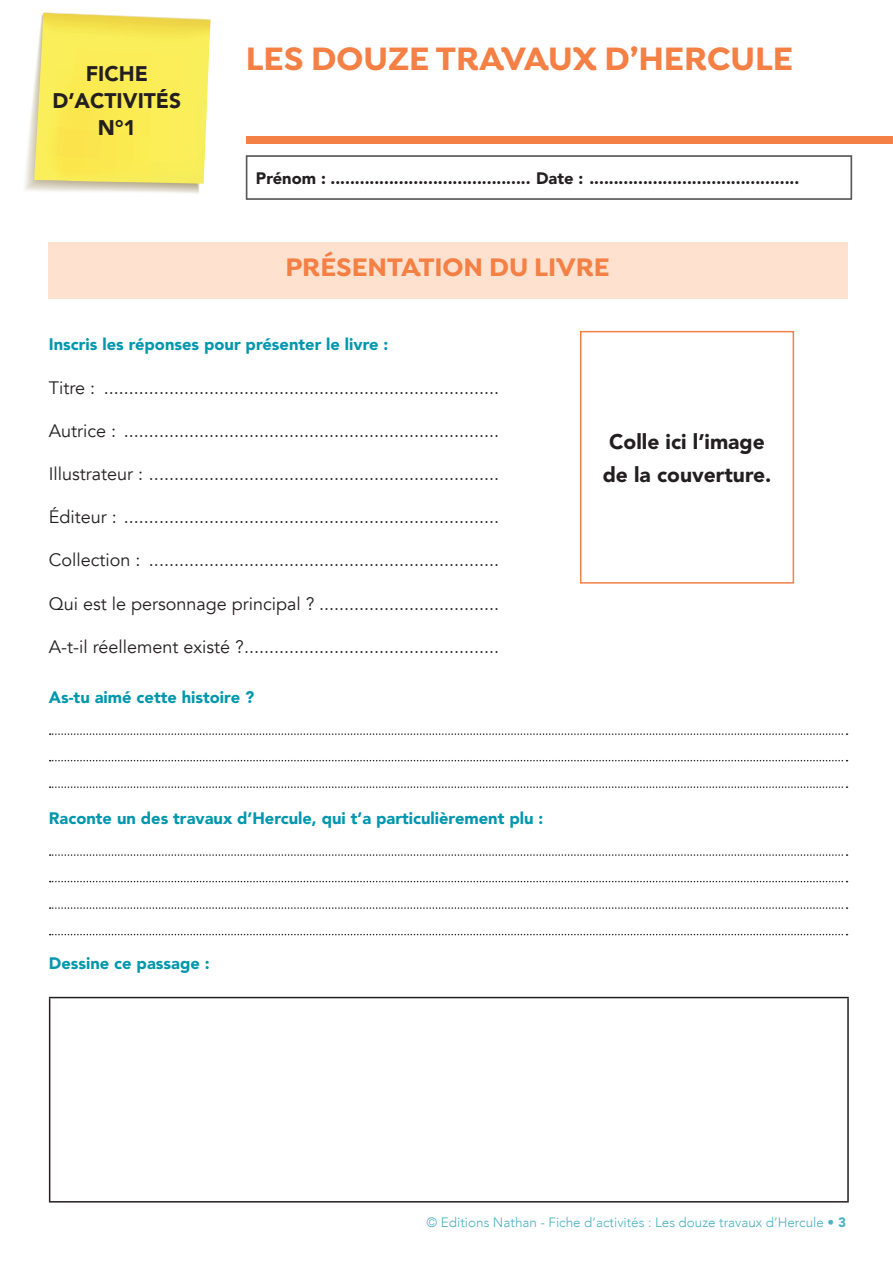
<style>
.page{position:relative;width:893px;height:1263px;background:#fff}
.page>*{position:absolute;margin:0;border:0;box-sizing:border-box;transform-origin:0 0}
.t1{font:700 34.5px "Isidora";color:#f48045}
.t2{font:700 27px "Isidora";color:#f48045}
.t3{font:900 21px/27px "Avenir LT Std";color:#231f20;text-align:center}
.t4{font:18px "Avenir";color:#231f20}
.t5{font:900 16.5px "Avenir LT Std";color:#0097ad}
.t6{font:900 16.5px "Avenir LT Std";color:#231f20}
.t7{font:300 13.5px "Avenir";color:#4cb1c3}
.s1{font-family:"Avenir LT Std";font-weight:900}
</style>
<div class="page">
<div style="left:246px;top:136px;width:647px;height:8px;background:#f48045"></div>
<svg style="left:25px;top:12px;width:186px;height:182px;background:#f7ea6d"></svg>
<div style="left:246px;top:155px;width:606px;height:45px;border:2px solid #57585a"></div>
<svg style="left:50px;top:733px;width:797px;height:2px"></svg>
<svg style="left:50px;top:760px;width:797px;height:1px"></svg>
<svg style="left:50px;top:786px;width:797px;height:2px"></svg>
<svg style="left:50px;top:854px;width:797px;height:2px"></svg>
<svg style="left:50px;top:881px;width:797px;height:1px"></svg>
<svg style="left:50px;top:907px;width:797px;height:2px"></svg>
<svg style="left:50px;top:934px;width:797px;height:1px"></svg>
<hr style="left:49px;top:997px;width:800px;height:1px;background:#231f20">
<hr style="left:49px;top:998px;width:1px;height:203px;background:#231f20">
<hr style="left:847px;top:998px;width:2px;height:203px;background:#231f20">
<hr style="left:49px;top:1201px;width:800px;height:1px;background:#231f20">
<div style="left:48px;top:242px;width:799px;height:57px;background:#fee2cf"></div>
<div style="left:580px;top:331px;width:214px;height:253px;border:2px solid #f48045"></div>
<p class="t3" style="left:52px;top:60px;width:130px">FICHE<br>D’ACTIVITÉS<br>N°1</p>
<h1 class="t1" style="left:246px;top:37px;width:549px">LES DOUZE TRAVAUX D’HERCULE</h1>
<p class="t6" style="left:256px;top:168px;width:545px">Prénom : ......................................... Date : ...........................................</p>
<h2 class="t2" style="left:285px;top:251px;width:326px">PRÉSENTATION DU LIVRE</h2>
<p class="t5" style="left:49px;top:335px;width:341px">Inscris les réponses pour présenter le livre :</p>
<p class="t4" style="left:49px;top:377px;width:452px">Titre : ...............................................................................</p>
<p class="t4" style="left:49px;top:420px;width:452px">Autrice : ...........................................................................</p>
<p class="t4" style="left:49px;top:463px;width:452px">Illustrateur : ......................................................................</p>
<p class="t4" style="left:49px;top:506px;width:452px">Éditeur : ...........................................................................</p>
<p class="t4" style="left:49px;top:549px;width:452px">Collection : ......................................................................</p>
<p class="t4" style="left:49px;top:593px;width:452px">Qui est le personnage principal ? ....................................</p>
<p class="t4" style="left:49px;top:636px;width:452px">A-t-il réellement existé ?...................................................</p>
<p class="t5" style="left:49px;top:687px;width:207px">As-tu aimé cette histoire ?</p>
<p class="t5" style="left:49px;top:808px;width:496px">Raconte un des travaux d’Hercule, qui t’a particulièrement plu :</p>
<p class="t5" style="left:49px;top:953px;width:162px">Dessine ce passage :</p>
<p class="t3" style="left:603px;top:425px;width:170px;line-height:33px">Colle ici l’image de la couverture.</p>
<p class="t7" style="left:427px;top:1214px;width:421px">© Editions Nathan - Fiche d’activités : Les douze travaux d’Hercule • <span class="s1">3</span></p>
</div>
